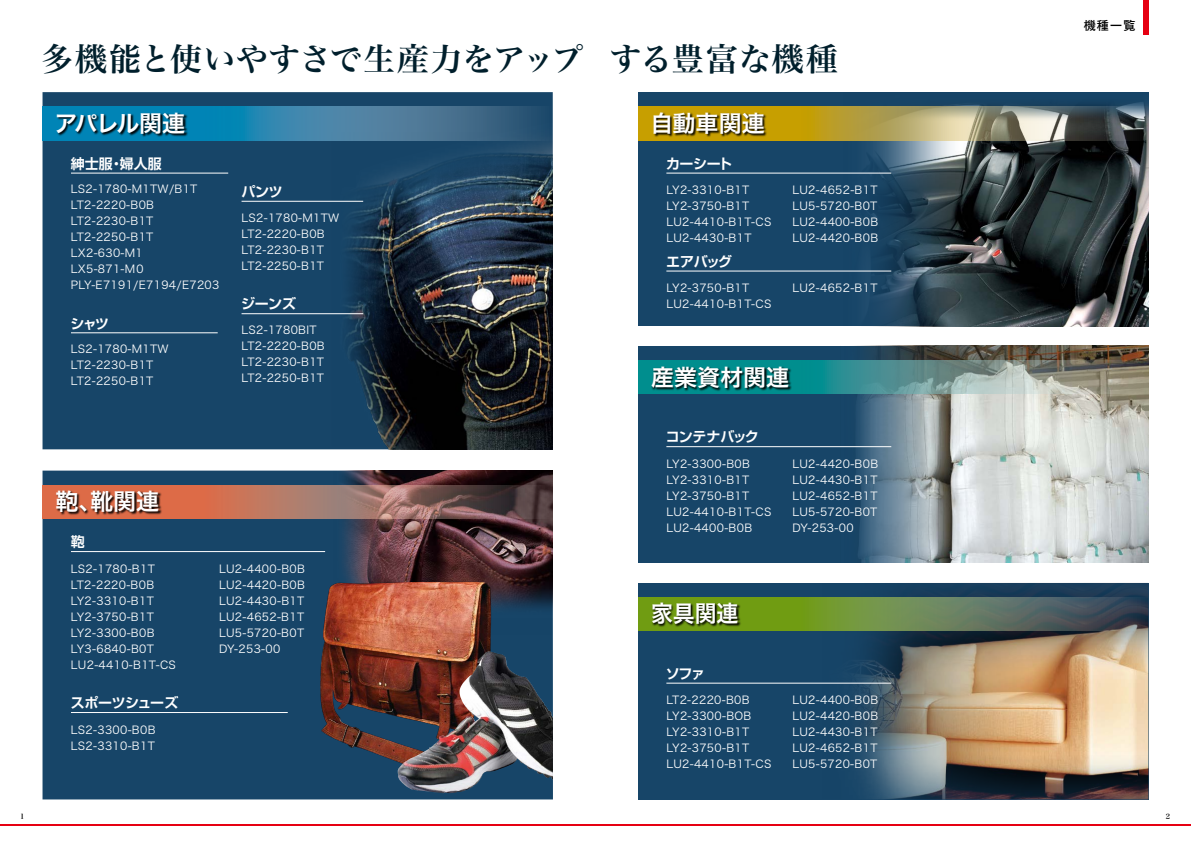
<style>
.page{position:relative;width:1191px;height:842px;background:#fff}
.page>*{position:absolute;margin:0;border:0;box-sizing:border-box;transform-origin:0 0}
.t1{font:32px "Hira Min Pro W6";letter-spacing:.015em;color:#001f2c}
.t2{font:23px "Hira Kaku Std W6";color:#fff}
.t3{font:23px "Hira Kaku Std W6";color:#fff;scale:.95 1}
.t4{font:700 14px "Shin Go Pro De";letter-spacing:-.03em;color:#fff}
.t5{font:500 12px "Gothic MB101 Pro";color:#000}
.t6{font:11px/16px "Hira Kaku Pro W3";letter-spacing:.03em;color:#fff}
.t7{font:7px "Hira Min Pro W6";color:#000}
</style>
<div class="page">
<div style="left:638px;top:92px;width:510px;height:234px;background:#174568"></div>
<div style="left:638px;top:346px;width:510px;height:217px;background:#174568"></div>
<div style="left:638px;top:583px;width:510px;height:216px;background:#174568"></div>
<div style="left:43px;top:92px;width:510px;height:357px;background:#174568"></div>
<div style="left:43px;top:471px;width:510px;height:328px;background:#174568"></div>
<img style="left:821px;top:583px;width:327px;height:216px">
<img style="left:343px;top:471px;width:210px;height:163px">
<img style="left:840px;top:346px;width:308px;height:217px">
<img style="left:843px;top:102px;width:305px;height:224px">
<img style="left:280px;top:140px;width:273px;height:309px">
<img style="left:320px;top:577px;width:194px;height:185px">
<img style="left:397px;top:651px;width:156px;height:142px">
<hr style="left:0;top:824px;width:1191px;height:2px;background:#e60012">
<svg style="left:43px;top:107px;width:510px;height:33px;background:#32789d"></svg>
<div style="left:1142px;top:0;width:6px;height:34px;background:#e60012"></div>
<img style="left:54px;top:110px;width:135px;height:31px">
<svg style="left:638px;top:597px;width:510px;height:34px;background:#627c46"></svg>
<img style="left:650px;top:601px;width:92px;height:30px">
<svg style="left:43px;top:485px;width:510px;height:34px;background:#9f6859"></svg>
<img style="left:55px;top:489px;width:108px;height:30px">
<svg style="left:638px;top:107px;width:510px;height:33px;background:#a09559"></svg>
<img style="left:650px;top:110px;width:118px;height:31px">
<hr style="left:71px;top:173px;width:157px;height:1px;background:#fff">
<hr style="left:241px;top:201px;width:122px;height:1px;background:#fff">
<hr style="left:71px;top:332px;width:147px;height:1px;background:#fff">
<hr style="left:666px;top:683px;width:225px;height:1px;background:#fff">
<hr style="left:71px;top:551px;width:254px;height:1px;background:#fff">
<hr style="left:71px;top:712px;width:217px;height:1px;background:#fff">
<svg style="left:638px;top:361px;width:510px;height:33px;background:#689691"></svg>
<img style="left:650px;top:364px;width:143px;height:30px">
<hr style="left:666px;top:446px;width:225px;height:1px;background:#fff">
<hr style="left:241px;top:313px;width:122px;height:1px;background:#fff">
<hr style="left:666px;top:173px;width:225px;height:1px;background:#fff">
<hr style="left:666px;top:271px;width:225px;height:1px;background:#fff">
<h1 class="t1" style="left:41px;top:31px;width:798px">多機能と使いやすさで生産力をアップ する豊富な機種</h1>
<h2 class="t2" style="left:55px;top:105px;width:132px">アパレル関連</h2>
<p class="t4" style="left:71px;top:152px;width:92px">紳士服・婦人服</p>
<p class="t6" style="left:71px;top:180px;width:150px">LS2-1780-M1TW/B1T<br>LT2-2220-B0B<br>LT2-2230-B1T<br>LT2-2250-B1T<br>LX2-630-M1<br>LX5-871-M０<br>PLY-E7191/E7194/E7203</p>
<p class="t4" style="left:70px;top:312px;width:40px">シャツ</p>
<p class="t6" style="left:71px;top:340px;width:99px">LS2-1780-M1TW<br>LT2-2230-B1T<br>LT2-2250-B1T</p>
<p class="t4" style="left:241px;top:180px;width:42px">パンツ</p>
<p class="t6" style="left:241px;top:209px;width:99px">LS2-1780-M1TW<br>LT2-2220-B0B<br>LT2-2230-B1T<br>LT2-2250-B1T</p>
<p class="t4" style="left:241px;top:293px;width:57px">ジーンズ</p>
<p class="t6" style="left:241px;top:321px;width:85px">LS2-1780BIT<br>LT2-2220-B0B<br>LT2-2230-B1T<br>LT2-2250-B1T</p>
<h2 class="t2" style="left:56px;top:484px;width:105px">鞄、靴関連</h2>
<p class="t4" style="left:71px;top:530px;width:15px">鞄</p>
<p class="t6" style="left:71px;top:560px;width:106px">LS2-1780-B1T<br>LT2-2220-B0B<br>LY2-3310-B1T<br>LY2-3750-B1T<br>LY2-3300-B0B<br>LY3-6840-B0T<br>LU2-4410-B1T-CS</p>
<p class="t6" style="left:219px;top:560px;width:87px;text-align:justify">LU2-4400-B0B LU2-4420-B0B LU2-4430-B1T LU2-4652-B1T LU5-5720-B0T DY-253-00</p>
<p class="t4" style="left:71px;top:691px;width:109px">スポーツシューズ</p>
<p class="t6" style="left:71px;top:720px;width:86px">LS2-3300-B0B<br>LS2-3310-B1T</p>
<h2 class="t2" style="left:650px;top:105px;width:116px">自動車関連</h2>
<p class="t4" style="left:666px;top:152px;width:68px">カーシート</p>
<p class="t6" style="left:666px;top:181px;width:106px">LY2-3310-B1T<br>LY2-3750-B1T<br>LU2-4410-B1T-CS<br>LU2-4430-B1T</p>
<p class="t6" style="left:792px;top:181px;width:87px;text-align:justify">LU2-4652-B1T LU5-5720-B0T LU2-4400-B0B LU2-4420-B0B</p>
<p class="t4" style="left:666px;top:250px;width:68px">エアバッグ</p>
<p class="t6" style="left:666px;top:279px;width:106px">LY2-3750-B1T<br>LU2-4410-B1T-CS</p>
<p class="t6" style="left:792px;top:279px;width:87px">LU2-4652-B1T</p>
<h2 class="t2" style="left:651px;top:359px;width:139px">産業資材関連</h2>
<p class="t4" style="left:665px;top:426px;width:94px">コンテナバック</p>
<p class="t6" style="left:666px;top:455px;width:106px">LY2-3300-B0B<br>LY2-3310-B1T<br>LY2-3750-B1T<br>LU2-4410-B1T-CS<br>LU2-4400-B0B</p>
<p class="t6" style="left:792px;top:455px;width:87px;text-align:justify">LU2-4420-B0B LU2-4430-B1T LU2-4652-B1T LU5-5720-B0T DY-253-00</p>
<h2 class="t3" style="left:651px;top:596px;width:94px">家具関連</h2>
<p class="t4" style="left:665px;top:662px;width:41px">ソファ</p>
<p class="t6" style="left:666px;top:691px;width:106px">LT2-2220-B0B<br>LY2-3300-BOB<br>LY2-3310-B1T<br>LY2-3750-B1T<br>LU2-4410-B1T-CS</p>
<p class="t6" style="left:792px;top:691px;width:87px;text-align:justify">LU2-4400-B0B LU2-4420-B0B LU2-4430-B1T LU2-4652-B1T LU5-5720-B0T</p>
<p class="t5" style="left:1083px;top:15px;width:53px">機種一覧</p>
<p class="t7" style="left:20px;top:810px;width:6px">1</p>
<p class="t7" style="left:1165px;top:810px;width:6px">2</p>
</div>
